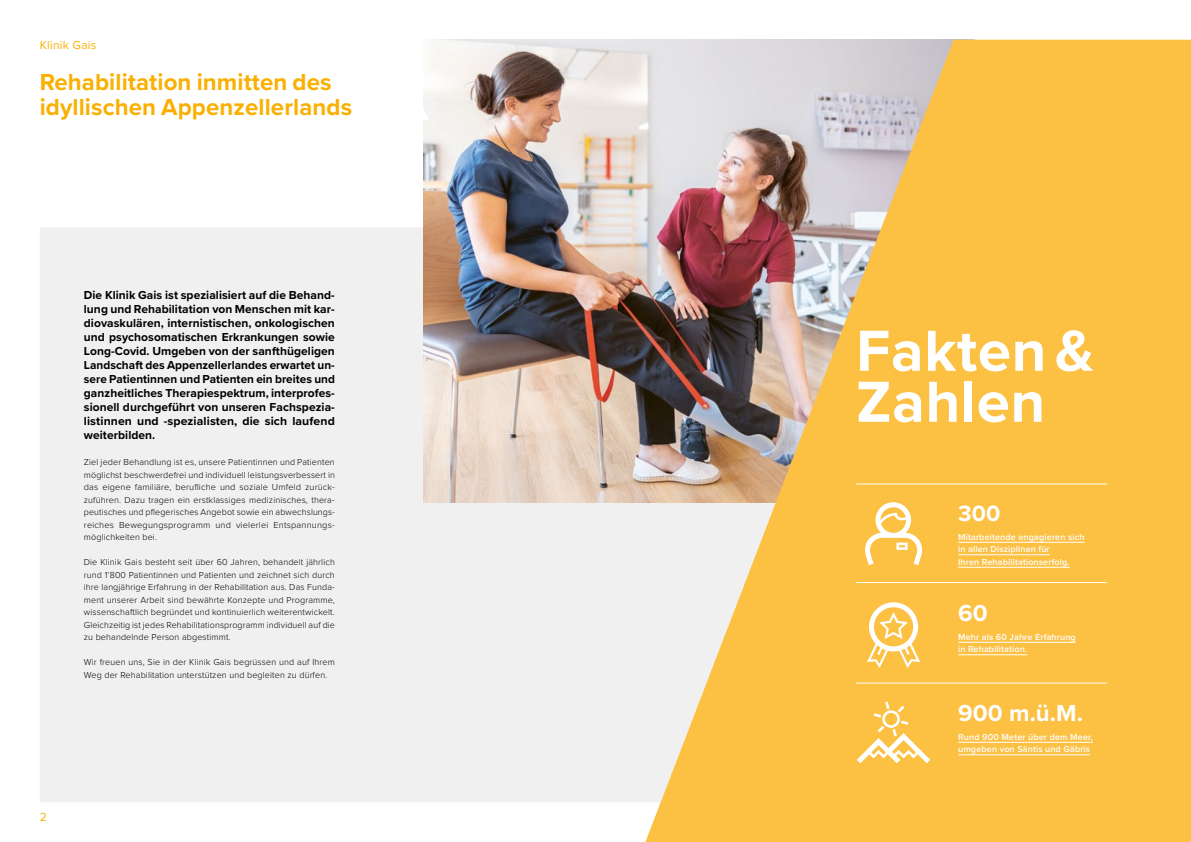
<style>
.page{position:relative;width:1191px;height:842px;background:#fff}
.page>*{position:absolute;margin:0;border:0;box-sizing:border-box;transform-origin:0 0}
.t1{font:700 60px/51px "Proxima Nova";letter-spacing:.01em;color:#fff}
.t2{font:700 24px/25px "Proxima Nova";letter-spacing:.005em;color:#f9b000}
.t3{font:700 24px "Proxima Nova";color:#fff}
.t4{font:700 23px "Proxima Nova";color:#fff}
.t5{font:700 12px/14px "Proxima Nova";letter-spacing:.01em;color:#000;text-align:justify}
.t6{font:12px "Proxima Nova";letter-spacing:.02em;color:#f9b000}
.t7{font:300 9px/12.5px "Proxima Nova";letter-spacing:.015em;color:#000}
.t8{font:600 9px/12.5px "Proxima Nova";letter-spacing:.015em;color:#fff}
</style>
<div class="page">
<div style="left:40px;top:227px;width:605px;height:575px;background:#f0f0f0"></div>
<img style="left:423px;top:40px;width:222px;height:462px">
<svg style="left:645px;top:40px;width:546px;height:802px;background:#eabb62"></svg>
<hr style="left:856px;top:484px;width:251px;height:1px;background:#fff">
<hr style="left:856px;top:582px;width:251px;height:1px;background:#fff">
<hr style="left:856px;top:683px;width:251px;height:1px;background:#fff">
<hr style="left:958px;top:542px;width:126px;height:1px;background:#fff">
<hr style="left:958px;top:555px;width:91px;height:1px;background:#fff">
<hr style="left:958px;top:567px;width:111px;height:1px;background:#fff">
<svg style="left:856px;top:702px;width:74px;height:61px"></svg>
<svg style="left:867px;top:602px;width:53px;height:66px"></svg>
<svg style="left:864px;top:502px;width:58px;height:63px"></svg>
<hr style="left:958px;top:642px;width:117px;height:1px;background:#fff">
<hr style="left:958px;top:655px;width:69px;height:1px;background:#fff">
<hr style="left:958px;top:742px;width:135px;height:1px;background:#fff">
<hr style="left:958px;top:755px;width:132px;height:1px;background:#fff">
<h3 class="t6" style="left:40px;top:36px;width:58px">Klinik Gais</h3>
<h2 class="t2" style="left:40px;top:69px;width:314px">Rehabilitation inmitten des idyllischen Appenzellerlands</h2>
<p class="t5" style="left:84px;top:287px;width:253px">Die Klinik Gais ist spezialisiert auf die Behand&shy;lung und Rehabilitation von Menschen mit kar&shy;diovaskulären, internistischen, onkologischen und psychosomatischen Erkrankungen sowie Long-Covid. Umgeben von der sanfthügeligen Landschaft des Appenzellerlandes erwartet un&shy;sere Patientinnen und Patienten ein breites und ganzheitliches Therapiespektrum, interprofes&shy;sionell durchgeführt von unseren Fachspezia&shy;listinnen und -spezialisten, die sich laufend weiterbilden.</p>
<p class="t7" style="left:84px;top:455px;width:253px">Ziel jeder Behandlung ist es, unsere Patientinnen und Patienten möglichst beschwerdefrei und individuell leistungsverbessert in das eigene familiäre, berufliche und soziale Umfeld zurück&shy;zuführen. Dazu tragen ein erstklassiges medizinisches, thera&shy;peutisches und pflegerisches Angebot sowie ein abwechslungs&shy;reiches Bewegungsprogramm und vielerlei Entspannungs--- möglichkeiten bei.</p>
<p class="t7" style="left:84px;top:555px;width:252px;text-align:justify">Die Klinik Gais besteht seit über 60 Jahren, behandelt jährlich rund 1’800 Patientinnen und Patienten und zeichnet sich durch ihre langjährige Erfahrung in der Rehabilitation aus. Das Funda&shy;ment unserer Arbeit sind bewährte Konzepte und Programme, wissenschaftlich begründet und kontinuierlich weiterentwickelt.<br>Gleichzeitig ist jedes Rehabilitationsprogramm individuell auf die zu behandelnde Person abgestimmt.</p>
<p class="t7" style="left:84px;top:655px;width:252px">Wir freuen uns, Sie in der Klinik Gais begrüssen und auf Ihrem<br>Weg der Rehabilitation unterstützen und begleiten zu dürfen.</p>
<h3 class="t6" style="left:40px;top:807px;width:9px">2</h3>
<h1 class="t1" style="left:856px;top:324px;width:239px">Fakten &amp;<br>Zahlen</h1>
<h3 class="t4" style="left:958px;top:496px;width:44px">300</h3>
<p class="t8" style="left:958px;top:530px;width:128px">Mitarbeitende engagieren sich in allen Disziplinen für<br>Ihren Rehabilitationserfolg.</p>
<h2 class="t3" style="left:958px;top:595px;width:31px">60</h2>
<p class="t8" style="left:958px;top:630px;width:119px">Mehr als 60 Jahre Erfahrung in Rehabilitation.</p>
<h2 class="t3" style="left:958px;top:695px;width:126px">900 m.ü.M.</h2>
<p class="t8" style="left:958px;top:730px;width:136px">Rund 900 Meter über dem Meer, umgeben von Säntis und Gäbris</p>
</div>
